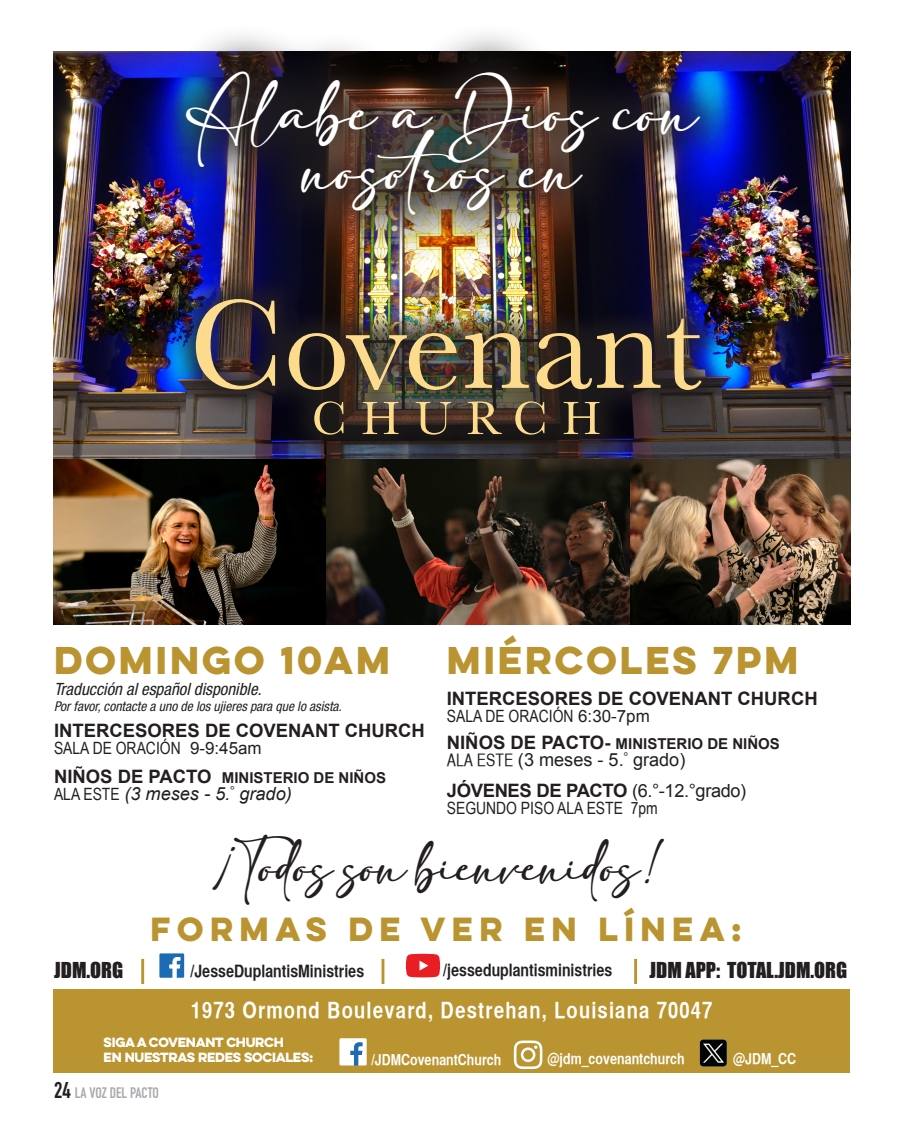
<style>
.page{position:relative;width:905px;height:1134px;background:#fff}
.page>*{position:absolute;margin:0;border:0;box-sizing:border-box;transform-origin:0 0}
.t1{font:48.3px "adelia";color:#fff}
.t2{font:38.4px "adelia";letter-spacing:-.05em;color:#231f20}
.t3{font:700 34.65px "Lulo Clean W01 One";letter-spacing:-.14em;color:#ba9430}
.t4{font:700 30px "Lulo Clean W01 One";letter-spacing:-.01em;color:#ba9430}
.t5{font:22.5px "Helvetica CY Bold";letter-spacing:.05em;color:#fff}
.t6{font:20.25px "Impact";color:#231f20}
.t7{font:700 18.45px "Arial";color:#231f20}
.t8{font:18.15px "Arial";color:#231f20}
.t9{font:italic 18.15px "Arial";color:#231f20}
.t10{font:17.1px "Helvetica CY Bold";color:#231f20}
.t11{font:16.95px "Arial Narrow";color:#231f20}
.t12{font:italic condensed 16.95px "Helvetica Neue LT Std";color:#231f20}
.t13{font:15.15px "Helvetica CY Bold";color:#fff}
.t14{font:700 15px "Arial";color:#231f20}
.t15{font:700 15px "DIN Condensed";color:#a8a9ad}
.t16{font:italic condensed 13.5px "Helvetica Neue LT Std";color:#231f20}
.t17{font:700 12px "Lulo Clean W01 One";letter-spacing:-.25em;color:#fff}
.s1{font-family:"Arial"}
.s2{font-size:18.45px}
.s3{font-family:"Arial Narrow";font-style:normal;font-size:16.95px}
.s4{font-family:"Helvetica CY Plain";font-size:16.95px}
.s5{font-weight:700;font-size:18.45px}
.s6{font-size:22.5px;color:#231f20}
</style>
<div class="page">
<img style="left:53px;top:52px;width:797px;height:572px">
<svg style="left:159px;top:953px;width:25px;height:25px"></svg>
<svg style="left:406px;top:954px;width:34px;height:23px"></svg>
<hr style="left:141px;top:959px;width:3px;height:25px;background:#ba9430">
<hr style="left:381px;top:959px;width:3px;height:25px;background:#ba9430">
<hr style="left:634px;top:959px;width:3px;height:25px;background:#ba9430">
<div style="left:53px;top:989px;width:797px;height:83px;background:#ba9430"></div>
<svg style="left:339px;top:1038px;width:27px;height:28px"></svg>
<svg style="left:514px;top:1041px;width:28px;height:28px"></svg>
<img style="left:700px;top:1040px;width:26px;height:26px">
<div style="left:137px;top:23px;width:612px;height:241px;background:#231f20;opacity:.81"></div>
<div style="left:168px;top:271px;width:561px;height:192px;background:#231f20;opacity:.75"></div>
<img style="left:196px;top:299px;width:79px;height:90px">
<img style="left:289px;top:333px;width:167px;height:57px">
<svg style="left:465px;top:333px;width:63px;height:55px;background:#847451"></svg>
<svg style="left:536px;top:333px;width:124px;height:56px;background:#6a5b42"></svg>
<svg style="left:666px;top:319px;width:35px;height:71px;background:#685b58"></svg>
<svg style="left:314px;top:401px;width:29px;height:34px"></svg>
<svg style="left:363px;top:402px;width:35px;height:32px"></svg>
<svg style="left:415px;top:402px;width:36px;height:33px"></svg>
<svg style="left:468px;top:402px;width:34px;height:32px"></svg>
<svg style="left:515px;top:401px;width:29px;height:34px"></svg>
<svg style="left:563px;top:402px;width:36px;height:32px"></svg>
<p class="t1" style="left:186px;top:87px;width:513px">Alabe a Dios con</p>
<p class="t1" style="left:303px;top:145px;width:278px">nosotros en</p>
<p class="t3" style="left:54px;top:635px;width:345px">DOMINGO 10AM</p>
<p class="t12" style="left:54px;top:679px;width:209px">Traducción al español disponible.</p>
<p class="t16" style="left:54px;top:699px;width:289px">Por favor, contacte a uno de los ujieres para que lo asista.</p>
<p class="t7" style="left:54px;top:718px;width:372px">INTERCESORES DE COVENANT CHURCH</p>
<p class="t11" style="left:54px;top:735px;width:209px">SALA DE ORACIÓN <span class="s1">9-9:45am</span></p>
<p class="t14" style="left:54px;top:768px;width:333px"><span class="s2">NIÑOS DE PACTO</span> MINISTERIO DE NIÑOS</p>
<p class="t9" style="left:54px;top:782px;width:239px"><span class="s3">ALA ESTE</span> (3 meses - 5.<sup>°</sup> grado)</p>
<p class="t3" style="left:447px;top:635px;width:361px">MIÉRCOLES 7PM</p>
<p class="t7" style="left:447px;top:686px;width:372px">INTERCESORES DE COVENANT CHURCH</p>
<p class="t11" style="left:447px;top:704px;width:204px">SALA DE ORACIÓN <span class="s1">6:30-7pm</span></p>
<p class="t14" style="left:447px;top:734px;width:334px"><span class="s2">NIÑOS DE PACTO-</span> MINISTERIO DE NIÑOS</p>
<p class="t8" style="left:447px;top:748px;width:240px"><span class="s4">ALA ESTE</span> (3 meses - 5.<sup>°</sup> grado)</p>
<p class="t8" style="left:447px;top:779px;width:301px"><span class="s5">JÓVENES DE PACTO</span> (6.°-12.°grado)</p>
<p class="t11" style="left:447px;top:796px;width:212px">SEGUNDO PISO ALA ESTE 7pm</p>
<p class="t2" style="left:234px;top:846px;width:437px">Todos son bienvenidos!</p>
<p class="t4" style="left:151px;top:907px;width:599px">FORMAS DE VER EN LÍNEA:</p>
<p class="t6" style="left:54px;top:954px;width:71px">JDM.ORG</p>
<p class="t10" style="left:190px;top:961px;width:175px">/JesseDuplantisMinistries</p>
<p class="t10" style="left:443px;top:960px;width:171px">/jesseduplantisministries</p>
<p class="t6" style="left:649px;top:954px;width:199px">JDM APP: TOTAL.JDM.ORG</p>
<p class="t5" style="left:191px;top:997px;width:523px">1973 Ormond Boulevard, Destrehan, Louisiana 70047</p>
<p class="t17" style="left:104px;top:1034px;width:184px">SIGA A COVENANT CHURCH</p>
<p class="t17" style="left:104px;top:1049px;width:214px">EN NUESTRAS REDES SOCIALES:</p>
<p class="t13" style="left:371px;top:1050px;width:131px">/JDMCovenantChurch</p>
<p class="t13" style="left:547px;top:1050px;width:139px">@jdm_covenantchurch</p>
<p class="t13" style="left:733px;top:1049px;width:65px">@JDM_CC</p>
<p class="t15" style="left:54px;top:1082px;width:106px"><span class="s6">24</span> LA VOZ DEL PACTO</p>
</div>
